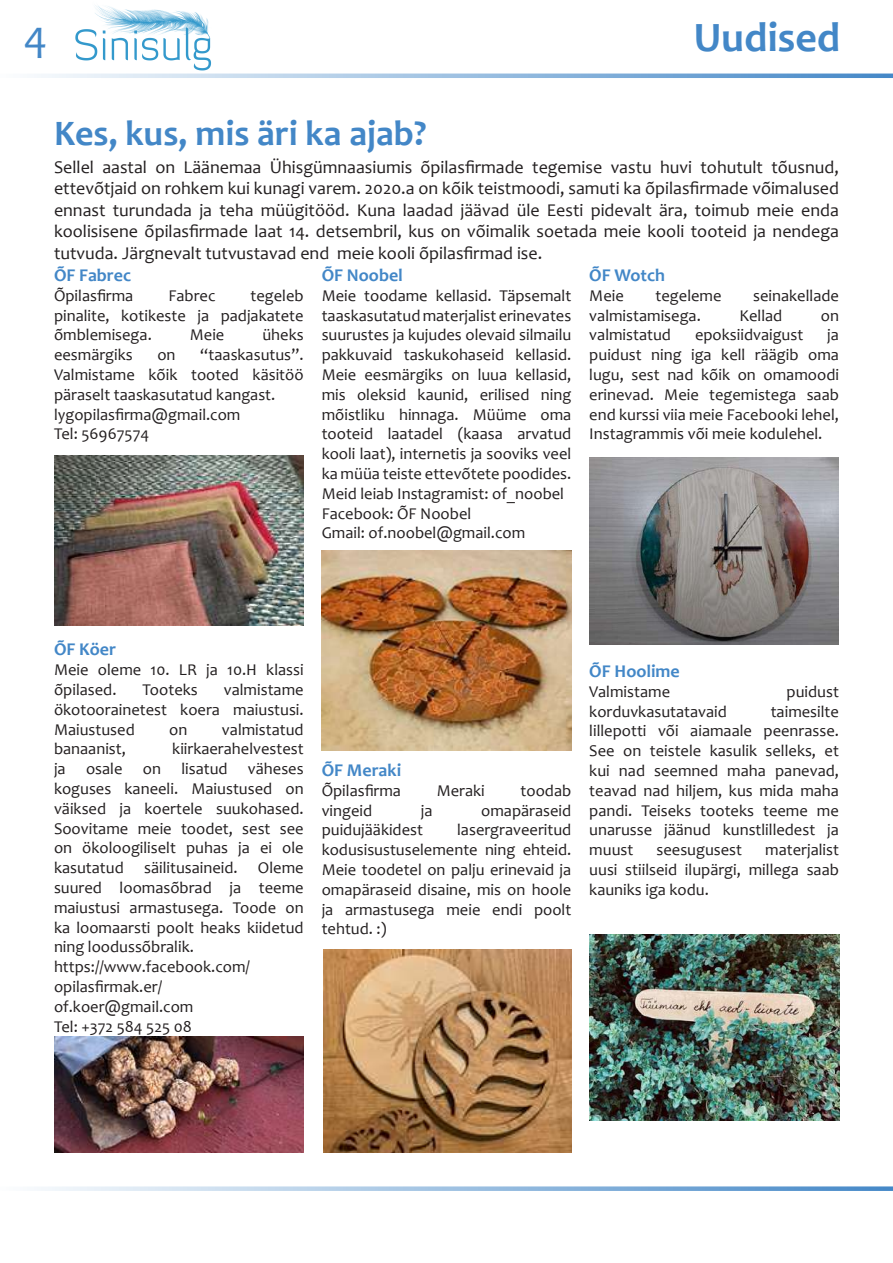
<style>
.page{position:relative;width:893px;height:1263px;background:#fff}
.page>*{position:absolute;margin:0;border:0;box-sizing:border-box;transform-origin:0 0}
.t1{font:45px "Candara";color:#4387c7}
.t2{font:700 42px "Candara";color:#4387c7}
.t3{font:700 36px "Candara";color:#4387c7}
.t4{font:18px/21.6px "Candara";color:#231f20;text-align:justify}
.t5{font:700 18px "Candara";color:#4387c7}
.t6{font:16.5px/19.8px "Candara";color:#231f20;text-align:justify}
</style>
<div class="page">
<svg style="left:37px;top:74px;width:856px;height:4px"></svg>
<svg style="left:37px;top:1186px;width:856px;height:5px"></svg>
<img style="left:75px;top:5px;width:136px;height:65px">
<img style="left:54px;top:1036px;width:250px;height:116px">
<img style="left:54px;top:455px;width:250px;height:170px">
<img style="left:322px;top:551px;width:249px;height:199px">
<img style="left:323px;top:949px;width:248px;height:203px">
<img style="left:589px;top:457px;width:250px;height:187px">
<img style="left:590px;top:934px;width:249px;height:187px">
<h1 class="t1" style="left:24px;top:8px;width:25px">4</h1>
<h2 class="t2" style="left:694px;top:11px;width:148px">Uudised</h2>
<h3 class="t3" style="left:54px;top:111px;width:374px">Kes, kus, mis äri ka ajab?</h3>
<p class="t4" style="left:54px;top:156px;width:786px">Sellel aastal on Läänemaa Ühisgümnaasiumis õpilasfirmade tegemise vastu huvi tohutult tõusnud, ettevõtjaid on rohkem kui kunagi varem. 2020.a on kõik teistmoodi, samuti ka õpilasfirmade võimalused ennast turundada ja teha müügitööd. Kuna laadad jäävad üle Eesti pidevalt ära, toimub meie enda koolisisene õpilasfirmade laat 14. detsembril, kus on võimalik soetada meie kooli tooteid ja nendega tutvuda. Järgnevalt tutvustavad end meie kooli õpilasfirmad ise.</p>
<p class="t5" style="left:54px;top:264px;width:79px">ÕF Fabrec</p>
<p class="t6" style="left:54px;top:285px;width:81px">Õpilasfirma</p>
<p class="t6" style="left:168px;top:285px;width:49px">Fabrec</p>
<p class="t5" style="left:322px;top:264px;width:83px">ÕF Noobel</p>
<p class="t6" style="left:322px;top:285px;width:251px;text-align:left">Meie toodame kellasid. Täpsemalt taaskasutatud materjalist erinevates suurustes ja kujudes olevaid silmailu pakkuvaid taskukohaseid kellasid.<br>Meie eesmärgiks on luua kellasid, mis oleksid kaunid, erilised ning mõistliku hinnaga. Müüme oma tooteid laatadel (kaasa arvatud kooli laat), internetis ja sooviks veel ka müüa teiste ettevõtete poodides.<br>Meid leiab Instagramist: of_noobel Facebook: ÕF Noobel<br>Gmail: of.noobel@gmail.com</p>
<p class="t5" style="left:589px;top:264px;width:77px">ÕF Wotch</p>
<p class="t6" style="left:589px;top:285px;width:36px">Meie</p>
<p class="t6" style="left:656px;top:285px;width:67px">tegeleme</p>
<p class="t6" style="left:753px;top:285px;width:87px">seinakellade</p>
<p class="t6" style="left:589px;top:305px;width:113px">valmistamisega.</p>
<p class="t6" style="left:739px;top:305px;width:44px">Kellad</p>
<p class="t6" style="left:821px;top:305px;width:20px">on</p>
<p class="t6" style="left:589px;top:325px;width:83px">valmistatud</p>
<p class="t6" style="left:695px;top:325px;width:110px">epoksiidvaigust</p>
<p class="t6" style="left:54px;top:285px;width:251px;text-indent:196px">tegeleb pinalite, kotikeste ja padjakatete õmblemisega.</p>
<p class="t6" style="left:190px;top:325px;width:36px">Meie</p>
<p class="t6" style="left:262px;top:325px;width:43px">üheks</p>
<p class="t6" style="left:589px;top:325px;width:251px;text-indent:238px">ja puidust ning iga kell räägib oma lugu, sest nad kõik on omamoodi erinevad. Meie tegemistega saab end kurssi viia meie Facebooki lehel, Instagrammis või meie kodulehel.</p>
<p class="t6" style="left:54px;top:345px;width:251px;text-align:left;text-indent:146px">“taaskasutus”.<br>Valmistame kõik tooted käsitöö päraselt taaskasutatud kangast. lygopilasfirma@gmail.com<br>Tel: 56967574</p>
<p class="t6" style="left:54px;top:345px;width:80px">eesmärgiks</p>
<p class="t6" style="left:157px;top:345px;width:20px">on</p>
<p class="t5" style="left:54px;top:638px;width:64px">ÕF Köer</p>
<p class="t6" style="left:54px;top:660px;width:251px">Meie oleme 10. LR ja 10.H klassi õpilased.</p>
<p class="t6" style="left:54px;top:680px;width:251px;text-indent:170px">valmistame ökotoorainetest koera maiustusi.<br>Maiustused</p>
<p class="t6" style="left:143px;top:680px;width:57px">Tooteks</p>
<p class="t6" style="left:169px;top:719px;width:20px">on</p>
<p class="t6" style="left:222px;top:719px;width:83px">valmistatud</p>
<p class="t6" style="left:54px;top:739px;width:251px;text-align:left;text-indent:118px">kiirkaerahelvestest ja osale on lisatud väheses koguses kaneeli. Maiustused on väiksed ja koertele suukohased.<br>Soovitame meie toodet, sest see on ökoloogiliselt puhas ja ei ole kasutatud säilitusaineid. Oleme suured loomasõbrad ja teeme maiustusi armastusega. Toode on ka loomaarsti poolt heaks kiidetud ning loodussõbralik. https://www.facebook.com/ opilasfirmak.er/ of.koer@gmail.com<br>Tel: +372 584 525 08</p>
<p class="t6" style="left:54px;top:739px;width:73px">banaanist,</p>
<p class="t5" style="left:322px;top:759px;width:81px">ÕF Meraki</p>
<p class="t6" style="left:322px;top:780px;width:81px">Õpilasfirma</p>
<p class="t6" style="left:437px;top:780px;width:50px">Meraki</p>
<p class="t6" style="left:521px;top:780px;width:52px">toodab</p>
<p class="t6" style="left:322px;top:800px;width:52px">vingeid</p>
<p class="t6" style="left:421px;top:800px;width:13px">ja</p>
<p class="t6" style="left:481px;top:800px;width:92px">omapäraseid</p>
<p class="t6" style="left:322px;top:820px;width:103px">puidujääkidest</p>
<p class="t6" style="left:322px;top:820px;width:251px;text-indent:136px">lasergraveeritud kodusisustuselemente ning ehteid.<br>Meie toodetel on palju erinevaid ja omapäraseid disaine, mis on hoole ja armastusega meie endi poolt tehtud. :)</p>
<p class="t5" style="left:589px;top:660px;width:92px">ÕF Hoolime</p>
<p class="t6" style="left:589px;top:681px;width:82px">Valmistame</p>
<p class="t6" style="left:787px;top:681px;width:54px">puidust</p>
<p class="t6" style="left:589px;top:701px;width:139px">korduvkasutatavaid</p>
<p class="t6" style="left:589px;top:701px;width:251px;text-indent:181px">taimesilte lillepotti või aiamaale peenrasse.<br>See on teistele kasulik selleks, et kui nad seemned maha panevad, teavad nad hiljem, kus mida maha pandi. Teiseks tooteks teeme me unarusse jäänud kunstlilledest ja muust</p>
<p class="t6" style="left:589px;top:840px;width:251px;text-indent:176px">materjalist uusi stiilseid ilupärgi, millega saab kauniks iga kodu.</p>
<p class="t6" style="left:656px;top:840px;width:87px">seesugusest</p>
</div>
